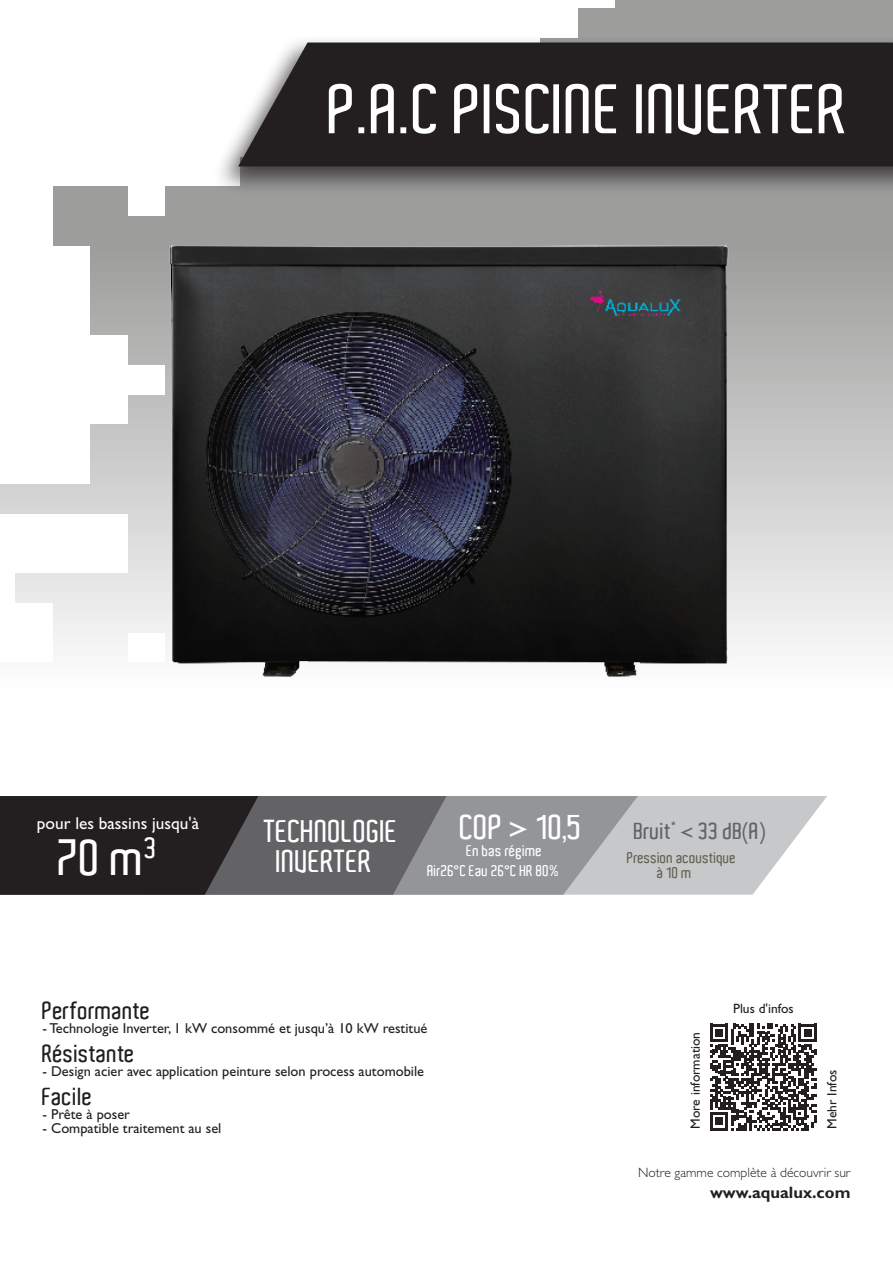
<style>
.page{position:relative;width:893px;height:1263px;background:#fff}
.page>*{position:absolute;margin:0;border:0;box-sizing:border-box;transform-origin:0 0}
.t1{font:600 67.5px "Aldo";color:#fff}
.t2{font:600 48.6px "Aldo";color:#fff}
.t3{font:600 33.45px "Aldo";color:#fff}
.t4{font:600 30.45px "Aldo";color:#fff}
.t5{font:600 24px "Aldo";color:#231f20}
.t6{font:600 22.5px "Aldo";color:#636366}
.t7{font:17.25px "Gill Sans Std";color:#fff}
.t8{font:700 16.5px "Gill Sans Std";color:#231f20}
.t9{font:600 15px "Aldo";color:#fff}
.t10{font:600 15px/15px "Aldo";color:#636354}
.t11{font:14.4px "Gill Sans Std";color:#231f20}
.t12{font:13.5px "Gill Sans Std";color:#231f20}
.t13{font:300 13.5px "Gill Sans Std";color:#231f20}
</style>
<div class="page">
<svg style="left:638px;top:796px;width:189px;height:99px;fill:#c7c8ca"></svg>
<div style="left:212px;top:35px;width:681px;height:162px;background:#231f20;opacity:.75"></div>
<div style="left:238px;top:43px;width:655px;height:123px;background:#231f20"></div>
<svg style="left:446px;top:796px;width:192px;height:99px;background:#9c9ea1"></svg>
<svg style="left:0;top:796px;width:446px;height:99px;background:#444244"></svg>
<svg style="left:710px;top:1024px;width:107px;height:106px"></svg>
<img style="left:110px;top:193px;width:673px;height:486px">
<p class="t1" style="left:329px;top:71px;width:521px">P.A.C PISCINE INVERTER</p>
<p class="t7" style="left:37px;top:813px;width:164px">pour les bassins jusqu'à</p>
<p class="t2" style="left:59px;top:830px;width:100px">70 m<sup>3</sup></p>
<p class="t4" style="left:264px;top:814px;width:135px">TECHNOLOGIE</p>
<p class="t4" style="left:277px;top:844px;width:97px">INVERTER</p>
<p class="t3" style="left:460px;top:808px;width:124px">COP &gt; 10,5</p>
<p class="t9" style="left:467px;top:842px;width:77px">En bas régime</p>
<p class="t9" style="left:427px;top:862px;width:133px">Air26°C Eau 26°C HR 80%</p>
<p class="t6" style="left:634px;top:818px;width:134px">Bruit<sup>*</sup> &lt; 33 dB(A)</p>
<p class="t10" style="left:657px;top:850px;width:80px;text-indent:-30px">Pression acoustique à 10 m</p>
<p class="t5" style="left:43px;top:997px;width:110px">Performante</p>
<p class="t11" style="left:43px;top:1020px;width:386px">- Technologie Inverter, 1 kW consommé et jusqu’à 10 kW restitué</p>
<p class="t5" style="left:43px;top:1040px;width:94px">Résistante</p>
<p class="t11" style="left:43px;top:1063px;width:383px">- Design acier avec application peinture selon process automobile</p>
<p class="t5" style="left:43px;top:1083px;width:51px">Facile</p>
<p class="t11" style="left:43px;top:1106px;width:89px">- Prête à poser</p>
<p class="t11" style="left:43px;top:1120px;width:180px">- Compatible traitement au sel</p>
<p class="t12" style="left:687px;top:1129px;width:98px;rotate:-90deg">More information</p>
<p class="t12" style="left:733px;top:1001px;width:62px">Plus d'infos</p>
<p class="t12" style="left:824px;top:1129px;width:60px;rotate:-90deg">Mehr Infos</p>
<p class="t13" style="left:638px;top:1165px;width:214px">Notre gamme complète à découvrir sur</p>
<p class="t8" style="left:710px;top:1183px;width:142px">www.aqualux.com</p>
</div>
